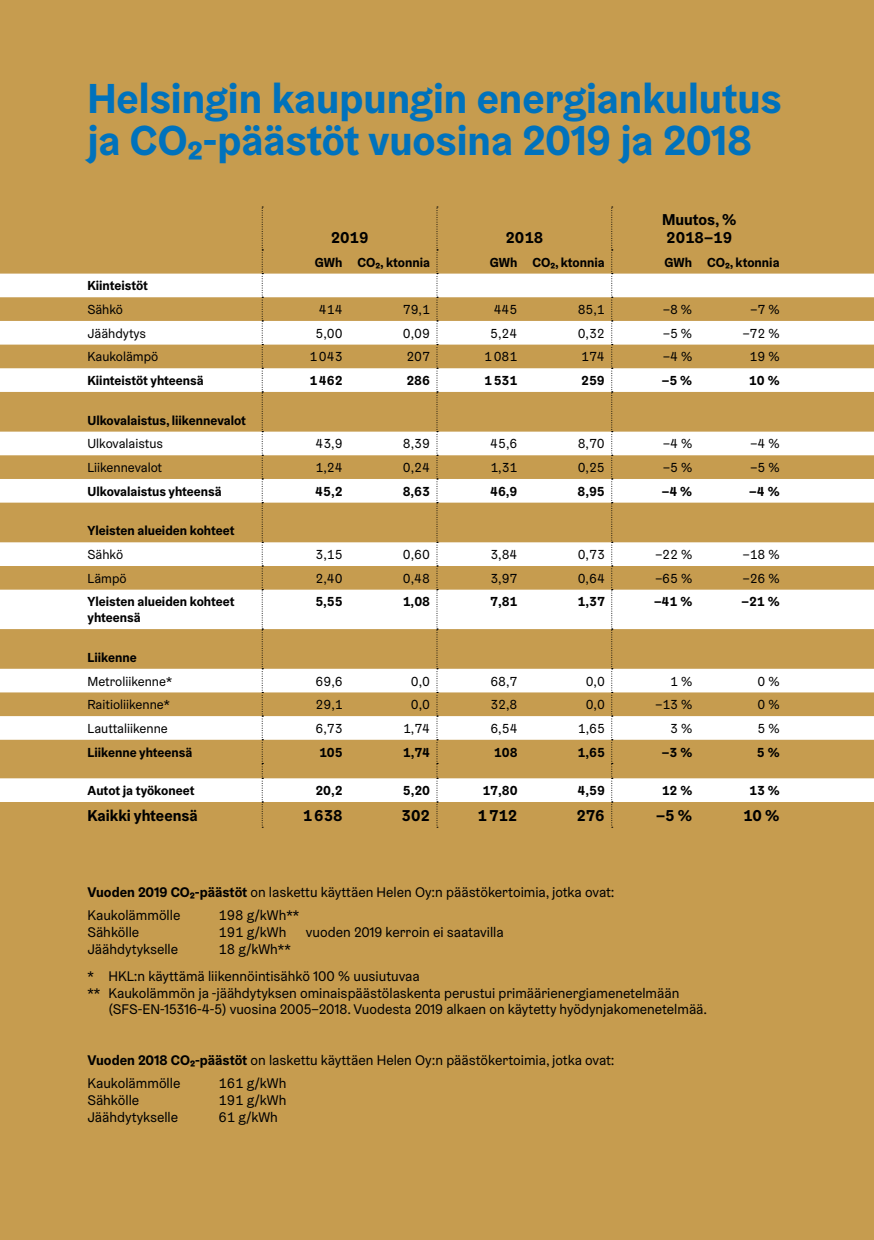
<style>
.page{position:relative;width:874px;height:1240px;background:#fff}
.page>*{position:absolute;margin:0;border:0;box-sizing:border-box;transform-origin:0 0}
.t1{font:700 42px/42px "Helsinki Grotesk";color:#0072bc}
.t2{font:700 15.75px/17.7px "Helsinki Grotesk";color:#000}
.t3{font:14px/23.1px "Helsinki Grotesk";color:#000}
.t4{font:700 13.12px/15.8px "Helsinki Grotesk";color:#000}
.t5{font:13.12px "Helsinki Grotesk";color:#000}
.s1{font-weight:700}
</style>
<div class="page">
<div style="left:0;top:0;width:873px;height:1240px;background:#c69c4f"></div>
<svg style="left:0;top:274px;width:873px;height:528px"></svg>
<svg style="left:262px;top:207px;width:1px;height:621px"></svg>
<svg style="left:436px;top:207px;width:2px;height:621px"></svg>
<svg style="left:611px;top:207px;width:1px;height:621px"></svg>
<h1 class="t1" style="left:87px;top:77px;width:695px">Helsingin kaupungin energiankulutus ja CO₂-päästöt vuosina 2019 ja 2018</h1>
<p class="t2" style="left:330px;top:228px;width:39px">2019</p>
<p class="t2" style="left:505px;top:228px;width:39px">2018</p>
<p class="t2" style="left:661px;top:211px;width:76px">Muutos, %<br>2018–19</p>
<p class="t4" style="left:315px;top:254px;width:116px">GWh CO₂, ktonnia</p>
<p class="t4" style="left:489px;top:254px;width:116px">GWh CO₂, ktonnia</p>
<p class="t4" style="left:664px;top:254px;width:116px">GWh CO₂, ktonnia</p>
<p class="t4" style="left:87px;top:278px;width:62px">Kiinteistöt</p>
<p class="t5" style="left:87px;top:301px;width:37px">Sähkö</p>
<p class="t5" style="left:319px;top:301px;width:25px">414</p>
<p class="t5" style="left:402px;top:301px;width:29px">79,1</p>
<p class="t5" style="left:493px;top:301px;width:25px">445</p>
<p class="t5" style="left:577px;top:301px;width:29px">85,1</p>
<p class="t5" style="left:662px;top:301px;width:31px">–8 %</p>
<p class="t5" style="left:750px;top:301px;width:31px">–7 %</p>
<p class="t5" style="left:87px;top:325px;width:60px">Jäähdytys</p>
<p class="t5" style="left:315px;top:325px;width:29px">5,00</p>
<p class="t5" style="left:402px;top:325px;width:29px">0,09</p>
<p class="t5" style="left:490px;top:325px;width:29px">5,24</p>
<p class="t5" style="left:577px;top:325px;width:29px">0,32</p>
<p class="t5" style="left:662px;top:325px;width:31px">–5 %</p>
<p class="t5" style="left:742px;top:325px;width:38px">–72 %</p>
<p class="t5" style="left:87px;top:349px;width:72px">Kaukolämpö</p>
<p class="t5" style="left:309px;top:349px;width:35px">1043</p>
<p class="t5" style="left:406px;top:349px;width:25px">207</p>
<p class="t5" style="left:484px;top:349px;width:35px">1081</p>
<p class="t5" style="left:581px;top:349px;width:25px">174</p>
<p class="t5" style="left:662px;top:349px;width:31px">–4 %</p>
<p class="t5" style="left:749px;top:349px;width:31px">19 %</p>
<p class="t4" style="left:87px;top:372px;width:118px">Kiinteistöt yhteensä</p>
<p class="t4" style="left:309px;top:372px;width:35px">1462</p>
<p class="t4" style="left:406px;top:372px;width:25px">286</p>
<p class="t4" style="left:484px;top:372px;width:35px">1531</p>
<p class="t4" style="left:581px;top:372px;width:25px">259</p>
<p class="t4" style="left:661px;top:372px;width:32px">–5 %</p>
<p class="t4" style="left:748px;top:372px;width:32px">10 %</p>
<p class="t4" style="left:87px;top:412px;width:160px">Ulkovalaistus, liikennevalot</p>
<p class="t5" style="left:87px;top:436px;width:77px">Ulkovalaistus</p>
<p class="t5" style="left:315px;top:436px;width:29px">43,9</p>
<p class="t5" style="left:402px;top:436px;width:29px">8,39</p>
<p class="t5" style="left:490px;top:436px;width:29px">45,6</p>
<p class="t5" style="left:577px;top:436px;width:29px">8,70</p>
<p class="t5" style="left:663px;top:436px;width:31px">–4 %</p>
<p class="t5" style="left:750px;top:436px;width:31px">–4 %</p>
<p class="t5" style="left:87px;top:459px;width:76px">Liikennevalot</p>
<p class="t5" style="left:315px;top:459px;width:29px">1,24</p>
<p class="t5" style="left:403px;top:459px;width:29px">0,24</p>
<p class="t5" style="left:490px;top:459px;width:29px">1,31</p>
<p class="t5" style="left:577px;top:459px;width:29px">0,25</p>
<p class="t5" style="left:663px;top:459px;width:31px">–5 %</p>
<p class="t5" style="left:750px;top:459px;width:31px">–5 %</p>
<p class="t4" style="left:87px;top:483px;width:136px">Ulkovalaistus yhteensä</p>
<p class="t4" style="left:315px;top:483px;width:29px">45,2</p>
<p class="t4" style="left:402px;top:483px;width:29px">8,63</p>
<p class="t4" style="left:490px;top:483px;width:29px">46,9</p>
<p class="t4" style="left:577px;top:483px;width:29px">8,95</p>
<p class="t4" style="left:661px;top:483px;width:32px">–4 %</p>
<p class="t4" style="left:748px;top:483px;width:32px">–4 %</p>
<p class="t4" style="left:87px;top:523px;width:148px">Yleisten alueiden kohteet</p>
<p class="t5" style="left:87px;top:546px;width:37px">Sähkö</p>
<p class="t5" style="left:315px;top:546px;width:29px">3,15</p>
<p class="t5" style="left:403px;top:546px;width:29px">0,60</p>
<p class="t5" style="left:490px;top:546px;width:29px">3,84</p>
<p class="t5" style="left:577px;top:546px;width:29px">0,73</p>
<p class="t5" style="left:655px;top:546px;width:38px">–22 %</p>
<p class="t5" style="left:742px;top:546px;width:38px">–18 %</p>
<p class="t5" style="left:87px;top:570px;width:41px">Lämpö</p>
<p class="t5" style="left:315px;top:570px;width:29px">2,40</p>
<p class="t5" style="left:403px;top:570px;width:29px">0,48</p>
<p class="t5" style="left:490px;top:570px;width:29px">3,97</p>
<p class="t5" style="left:577px;top:570px;width:29px">0,64</p>
<p class="t5" style="left:655px;top:570px;width:38px">–65 %</p>
<p class="t5" style="left:742px;top:570px;width:38px">–26 %</p>
<p class="t4" style="left:87px;top:594px;width:148px">Yleisten alueiden kohteet yhteensä</p>
<p class="t4" style="left:315px;top:594px;width:29px">5,55</p>
<p class="t4" style="left:402px;top:594px;width:29px">1,08</p>
<p class="t4" style="left:490px;top:594px;width:29px">7,81</p>
<p class="t4" style="left:577px;top:594px;width:29px">1,37</p>
<p class="t4" style="left:653px;top:594px;width:40px">–41 %</p>
<p class="t4" style="left:741px;top:594px;width:40px">–21 %</p>
<p class="t4" style="left:87px;top:649px;width:51px">Liikenne</p>
<p class="t5" style="left:87px;top:673px;width:86px">Metroliikenne*</p>
<p class="t5" style="left:315px;top:673px;width:29px">69,6</p>
<p class="t5" style="left:410px;top:673px;width:21px">0,0</p>
<p class="t5" style="left:490px;top:673px;width:29px">68,7</p>
<p class="t5" style="left:585px;top:673px;width:21px">0,0</p>
<p class="t5" style="left:670px;top:673px;width:24px">1 %</p>
<p class="t5" style="left:757px;top:673px;width:24px">0 %</p>
<p class="t5" style="left:87px;top:696px;width:84px">Raitioliikenne*</p>
<p class="t5" style="left:315px;top:696px;width:29px">29,1</p>
<p class="t5" style="left:410px;top:696px;width:21px">0,0</p>
<p class="t5" style="left:490px;top:696px;width:29px">32,8</p>
<p class="t5" style="left:585px;top:696px;width:21px">0,0</p>
<p class="t5" style="left:655px;top:696px;width:38px">–13 %</p>
<p class="t5" style="left:757px;top:696px;width:24px">0 %</p>
<p class="t5" style="left:87px;top:720px;width:82px">Lauttaliikenne</p>
<p class="t5" style="left:315px;top:720px;width:29px">6,73</p>
<p class="t5" style="left:403px;top:720px;width:29px">1,74</p>
<p class="t5" style="left:490px;top:720px;width:29px">6,54</p>
<p class="t5" style="left:577px;top:720px;width:29px">1,65</p>
<p class="t5" style="left:670px;top:720px;width:24px">3 %</p>
<p class="t5" style="left:757px;top:720px;width:24px">5 %</p>
<p class="t4" style="left:87px;top:744px;width:106px">Liikenne yhteensä</p>
<p class="t4" style="left:319px;top:744px;width:25px">105</p>
<p class="t4" style="left:402px;top:744px;width:29px">1,74</p>
<p class="t4" style="left:493px;top:744px;width:25px">108</p>
<p class="t4" style="left:577px;top:744px;width:29px">1,65</p>
<p class="t4" style="left:661px;top:744px;width:32px">–3 %</p>
<p class="t4" style="left:756px;top:744px;width:24px">5 %</p>
<p class="t4" style="left:87px;top:782px;width:108px">Autot ja työkoneet</p>
<p class="t4" style="left:315px;top:782px;width:29px">20,2</p>
<p class="t4" style="left:402px;top:782px;width:29px">5,20</p>
<p class="t4" style="left:482px;top:782px;width:37px">17,80</p>
<p class="t4" style="left:577px;top:782px;width:29px">4,59</p>
<p class="t4" style="left:661px;top:782px;width:32px">12 %</p>
<p class="t4" style="left:748px;top:782px;width:32px">13 %</p>
<p class="t2" style="left:87px;top:806px;width:112px">Kaikki yhteensä</p>
<p class="t2" style="left:302px;top:806px;width:41px">1638</p>
<p class="t2" style="left:401px;top:806px;width:30px">302</p>
<p class="t2" style="left:477px;top:806px;width:41px">1712</p>
<p class="t2" style="left:576px;top:806px;width:30px">276</p>
<p class="t2" style="left:655px;top:806px;width:38px">–5 %</p>
<p class="t2" style="left:742px;top:806px;width:38px">10 %</p>
<p class="t3" style="left:87px;top:880px;width:528px"><span class="s1">Vuoden 2019 CO₂-päästöt</span> on laskettu käyttäen Helen Oy:n päästökertoimia, jotka ovat:<br>Kaukolämmölle</p>
<p class="t3" style="left:218px;top:903px;width:82px">198 g/kWh**</p>
<p class="t3" style="left:87px;top:920px;width:53px">Sähkölle</p>
<p class="t3" style="left:218px;top:920px;width:69px">191 g/kWh</p>
<p class="t3" style="left:306px;top:920px;width:199px">vuoden 2019 kerroin ei saatavilla</p>
<p class="t3" style="left:87px;top:937px;width:92px">Jäähdytykselle</p>
<p class="t3" style="left:87px;top:935px;width:334px;line-height:27.3px;text-align:center">18 g/kWh**<br>* HKL:n käyttämä liikennöintisähkö 100 % uusiutuvaa</p>
<p class="t3" style="left:108px;top:984px;width:600px;line-height:16.8px;text-indent:-21px">** Kaukolämmön ja -jäähdytyksen ominaispäästölaskenta perustui primäärienergiamenetelmään (SFS-EN-15316-4-5) vuosina 2005–2018. Vuodesta 2019 alkaen on käytetty hyödynjakomenetelmää.</p>
<p class="t3" style="left:87px;top:1048px;width:528px"><span class="s1">Vuoden 2018 CO₂-päästöt</span> on laskettu käyttäen Helen Oy:n päästökertoimia, jotka ovat:<br>Kaukolämmölle</p>
<p class="t3" style="left:218px;top:1071px;width:69px">161 g/kWh</p>
<p class="t3" style="left:87px;top:1088px;width:53px">Sähkölle</p>
<p class="t3" style="left:218px;top:1088px;width:69px">191 g/kWh</p>
<p class="t3" style="left:87px;top:1105px;width:92px">Jäähdytykselle</p>
<p class="t3" style="left:218px;top:1105px;width:61px">61 g/kWh</p>
</div>
